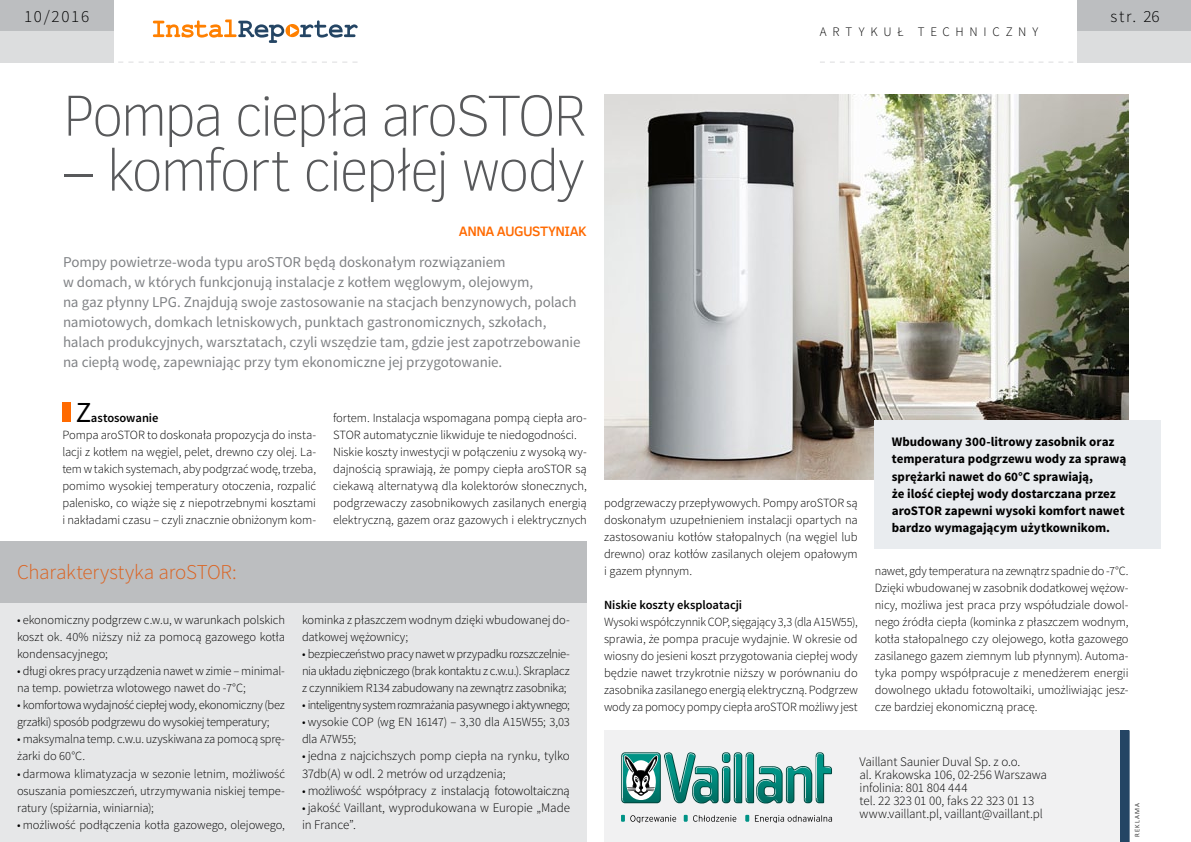
<style>
.page{position:relative;width:1191px;height:842px;background:#fff}
.page>*{position:absolute;margin:0;border:0;box-sizing:border-box;transform-origin:0 0}
.t1{font:100 59px "Clear Sans";letter-spacing:-.055em;color:#58595b}
.t2{font:29px "Source Sans Pro";color:#000}
.t3{font:300 21px "Source Sans Pro";letter-spacing:-.01em;color:#dc611e}
.t4{font:300 17px "Source Sans Pro";letter-spacing:.1em;color:#000}
.t5{font:15px/20px "Source Sans Pro";letter-spacing:-.01em;color:#808285}
.t6{font:500 14px "Clear Sans";letter-spacing:-.04em;color:#ff6a00}
.t7{font:300 13px/13px "Source Sans Pro";letter-spacing:-.01em;color:#000}
.t8{font:700 13px/17px "Source Sans Pro";color:#000}
.t9{font:300 13px "Source Sans Pro";letter-spacing:.44em;color:#000}
.t10{font:300 12.5px/17px "Source Sans Pro";letter-spacing:-.01em;color:#000;text-align:justify}
.t11{font:300 12.5px "Source Sans Pro";letter-spacing:-.035em;color:#000}
.t12{font:600 12.5px "Source Sans Pro";letter-spacing:-.005em;color:#000}
.t13{font:300 7px "Calibri";letter-spacing:.16em;color:#000}
.s1{font-size:12.5px}
</style>
<div class="page">
<div style="left:1077px;top:0;width:114px;height:31px;background:#bcbec0"></div>
<div style="left:1077px;top:31px;width:114px;height:31px;background:#dcddde"></div>
<svg style="left:153px;top:20px;width:204px;height:23px"></svg>
<div style="left:0;top:0;width:113px;height:31px;background:#bcbec0"></div>
<div style="left:0;top:31px;width:113px;height:31px;background:#dcddde"></div>
<svg style="left:108px;top:62px;width:249px;height:1px"></svg>
<svg style="left:820px;top:62px;width:263px;height:1px"></svg>
<div style="left:62px;top:402px;width:9px;height:20px;background:#ff6a00"></div>
<div style="left:0;top:541px;width:587px;height:63px;background:#bcbec0"></div>
<div style="left:0;top:604px;width:587px;height:238px;background:#e6e7e8"></div>
<img style="left:604px;top:94px;width:524px;height:386px">
<div style="left:874px;top:420px;width:287px;height:128px;background:#e9ecef"></div>
<div style="left:604px;top:731px;width:525px;height:111px;background:#f1f1f2"></div>
<svg style="left:1120px;top:731px;width:9px;height:111px"></svg>
<svg style="left:621px;top:815px;width:55px;height:8px"></svg>
<svg style="left:684px;top:815px;width:3px;height:6px"></svg>
<svg style="left:693px;top:815px;width:43px;height:7px"></svg>
<svg style="left:745px;top:815px;width:4px;height:6px"></svg>
<svg style="left:755px;top:815px;width:77px;height:8px"></svg>
<svg style="left:621px;top:752px;width:40px;height:51px"></svg>
<svg style="left:622px;top:752px;width:210px;height:51px"></svg>
<h3 class="t4" style="left:24px;top:6px;width:67px">10/2016</h3>
<h3 class="t4" style="left:1110px;top:6px;width:50px">str. 26</h3>
<p class="t9" style="left:820px;top:24px;width:220px">artykuł techniczny</p>
<h1 class="t1" style="left:62px;top:77px;width:526px">Pompa ciepła aroSTOR</h1>
<h1 class="t1" style="left:62px;top:131px;width:525px">– komfort ciepłej wody</h1>
<p class="t6" style="left:459px;top:222px;width:130px">ANNA AUGUSTYNIAK</p>
<p class="t5" style="left:63px;top:253px;width:519px">Pompy powietrze-woda typu aroSTOR będą doskonałym rozwiązaniem<br>w domach, w których funkcjonują instalacje z kotłem węglowym, olejowym,<br>na gaz płynny LPG. Znajdują swoje zastosowanie na stacjach benzynowych, polach namiotowych, domkach letniskowych, punktach gastronomicznych, szkołach, halach produkcyjnych, warsztatach, czyli wszędzie tam, gdzie jest zapotrzebowanie na ciepłą wodę, zapewniając przy tym ekonomiczne jej przygotowanie.</p>
<h2 class="t2" style="left:76px;top:395px;width:17px">Z</h2>
<p class="t12" style="left:91px;top:410px;width:69px">astosowanie</p>
<p class="t10" style="left:62px;top:427px;width:255px">Pompa aroSTOR to doskonała propozycja do insta&shy;lacji z kotłem na węgiel, pelet, drewno czy olej. La&shy;tem w takich systemach, aby podgrzać wodę, trzeba, pomimo wysokiej temperatury otoczenia, rozpalić palenisko, co wiąże się z niepotrzebnymi kosztami i nakładami czasu – czyli znacznie obniżonym kom-</p>
<p class="t10" style="left:333px;top:410px;width:255px;text-align:left">fortem. Instalacja wspomagana pompą ciepła aro-STOR automatycznie likwiduje te niedogodności.<br>Niskie koszty inwestycji w połączeniu z wysoką wy&shy;dajnością sprawiają, że pompy ciepła aroSTOR są ciekawą alternatywą dla kolektorów słonecznych, podgrzewaczy zasobnikowych zasilanych energią elektryczną, gazem oraz gazowych i elektrycznych</p>
<h3 class="t3" style="left:17px;top:559px;width:221px">Charakterystyka aroSTOR:</h3>
<p class="t10" style="left:17px;top:612px;width:269px">• ekonomiczny podgrzew c.w.u, w warunkach polskich koszt ok. 40% niższy niż za pomocą gazowego kotła kondensacyjnego;</p>
<p class="t10" style="left:17px;top:663px;width:269px">• długi okres pracy urządzenia nawet w zimie – minimal&shy;na temp. powietrza wlotowego nawet do -7°C;</p>
<p class="t10" style="left:17px;top:697px;width:269px">• komfortowawydajność ciepłejwody,ekonomiczny (bez grzałki) sposób podgrzewu do wysokiej temperatury;</p>
<p class="t10" style="left:17px;top:731px;width:269px">• maksymalna temp. c.w.u. uzyskiwana za pomocą sprę&shy;żarki do 60°C.</p>
<p class="t10" style="left:17px;top:765px;width:269px">• darmowa klimatyzacja w sezonie letnim, możliwość osuszania pomieszczeń, utrzymywania niskiej tempe&shy;ratury (spiżarnia, winiarnia);</p>
<p class="t10" style="left:17px;top:816px;width:269px">• możliwość podłączenia kotła gazowego, olejowego,</p>
<p class="t10" style="left:302px;top:612px;width:269px">kominka z płaszczem wodnym dzięki wbudowanej do&shy;datkowej wężownicy;</p>
<p class="t10" style="left:302px;top:646px;width:269px">• bezpieczeństwopracynawetwprzypadkurozszczelnie&shy;nia układu ziębniczego (brak kontaktu z c.w.u.). Skraplacz z czynnikiem R134 zabudowany na zewnątrz zasobnika;</p>
<p class="t11" style="left:302px;top:698px;width:269px">• inteligentnysystemrozmrażaniapasywnegoiaktywnego;</p>
<p class="t10" style="left:302px;top:714px;width:269px">• wysokie COP (wg EN 16147) – 3,30 dla A15W55; 3,03 dla A7W55;</p>
<p class="t7" style="left:302px;top:748px;width:269px;line-height:17px"><span class="s1">•</span> jedna z najcichszych pomp ciepła na rynku, tylko<br>37db(A) w odl. 2 metrów od urządzenia;</p>
<p class="t7" style="left:302px;top:784px;width:269px"><span class="s1">•</span> możliwość współpracy z instalacją fotowoltaiczną</p>
<p class="t7" style="left:302px;top:799px;width:269px;line-height:17px"><span class="s1">•</span> jakość Vaillant, wyprodukowana w Europie „Made in France”.</p>
<p class="t10" style="left:604px;top:495px;width:255px">podgrzewaczy przepływowych. Pompy aroSTOR są doskonałym uzupełnieniem instalacji opartych na zastosowaniu kotłów stałopalnych (na węgiel lub drewno) oraz kotłów zasilanych olejem opałowym i gazem płynnym.</p>
<p class="t12" style="left:604px;top:597px;width:140px">Niskie koszty eksploatacji</p>
<p class="t10" style="left:604px;top:614px;width:255px">Wysoki współczynnik COP, sięgający 3,3 (dla A15W55), sprawia, że pompa pracuje wydajnie. W okresie od wiosny do jesieni koszt przygotowania ciepłej wody będzie nawet trzykrotnie niższy w porównaniu do zasobnika zasilanego energią elektryczną. Podgrzew wody za pomocy pompy ciepła aroSTOR możliwy jest</p>
<p class="t8" style="left:891px;top:434px;width:236px">Wbudowany 300-litrowy zasobnik oraz temperatura podgrzewu wody za sprawą sprężarki nawet do 60°C sprawiają,<br>że ilość ciepłej wody dostarczana przez aroSTOR zapewni wysoki komfort nawet bardzo wymagającym użytkownikom.</p>
<p class="t10" style="left:874px;top:563px;width:255px">nawet, gdy temperatura na zewnątrz spadnie do -7°C.<br>Dzięki wbudowanej w zasobnik dodatkowej wężow&shy;nicy, możliwa jest praca przy współudziale dowol&shy;nego źródła ciepła (kominka z płaszczem wodnym, kotła stałopalnego czy olejowego, kotła gazowego zasilanego gazem ziemnym lub płynnym). Automa&shy;tyka pompy współpracuje z menedżerem energii dowolnego układu fotowoltaiki, umożliwiając jesz&shy;cze bardziej ekonomiczną pracę.</p>
<p class="t7" style="left:859px;top:756px;width:189px">Vaillant Saunier Duval Sp. z o.o.<br>al. Krakowska 106, 02-256 Warszawa infolinia: 801 804 444<br>tel. 22 323 01 00, faks 22 323 01 13 www.vaillant.pl, vaillant@vaillant.pl</p>
<p class="t13" style="left:1133px;top:837px;width:36px;rotate:-90deg">reklama</p>
</div>
